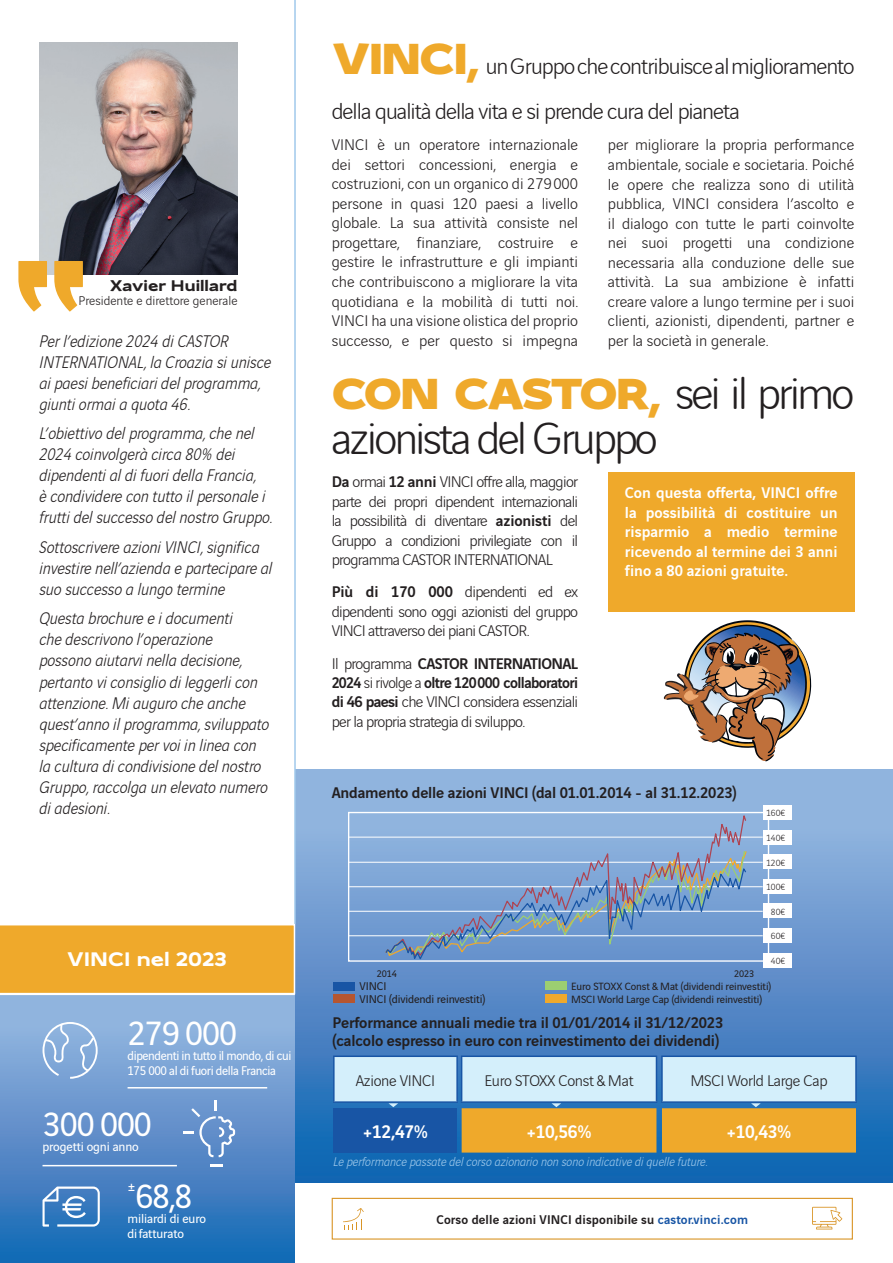
<style>
.page{position:relative;width:893px;height:1263px;background:#fff}
.page>*{position:absolute;margin:0;border:0;box-sizing:border-box;transform-origin:0 0}
.t1{font:300 48px "Vinci Rounded";letter-spacing:-.06em;color:#231f20}
.t2{font:900 46.5px "Vinci Sans Expanded";letter-spacing:-.04em;color:#efa92b}
.t3{font:36px "Vinci Sans";letter-spacing:-.03em;color:#fff}
.t4{font:300 24px/45px "Vinci Rounded";letter-spacing:-.04em;color:#231f20}
.t5{font:700 21px "Vinci Sans Expanded";color:#fff}
.t6{font:500 19.5px "Vinci Sans";letter-spacing:-.02em;color:#fff}
.t7{font:italic 300 18px/21px "Vinci Sans";color:#231f20}
.t8{font:300 16.5px/19.5px "Vinci Sans";letter-spacing:-.04em;color:#231f20;text-align:justify}
.t9{font:500 16.5px/18px "Vinci Sans";letter-spacing:-.01em;color:#231f20}
.t10{font:500 16.5px/19.5px "Vinci Sans";color:#fff;text-align:justify}
.t11{font:300 16.5px "Vinci Sans";letter-spacing:-.02em;color:#231f20}
.t12{font:700 16.5px "Vinci Sans Expanded";color:#231f20}
.t13{font:16.5px "Vinci Sans";color:#fff}
.t14{font:italic 300 13.5px "Vinci Sans";color:#a0c9eb}
.t15{font:13.5px/15px "Vinci Sans";letter-spacing:-.03em;color:#fff;scale:.96 1}
.t16{font:500 13.5px "Vinci Sans";letter-spacing:.01em;color:#231f20}
.t17{font:13.5px/15px "Vinci Sans";letter-spacing:-.01em;color:#fff}
.t18{font:300 13.5px "Vinci Sans";color:#231f20}
.t19{font:12px/12.9px "Vinci Sans";letter-spacing:-.01em;color:#231f20}
.t20{font:11.25px/12.8px "Vinci Sans";letter-spacing:-.01em;color:#231f20}
.t21{font:10.2px "Vinci Sans";letter-spacing:-.01em;color:#231f20}
.t22{font:300 9.6px "Vinci Sans";color:#231f20}
.s1{font-family:"Vinci Sans Expanded";font-weight:900;font-size:46.5px;color:#efa92b}
.s2{font-family:"Vinci Rounded";font-weight:300;font-size:48px;color:#231f20}
.s3{font-weight:500}
.s4{color:#1855a5}
</style>
<div class="page">
<div style="left:0;top:983px;width:294px;height:280px;background:linear-gradient(to bottom,#a7bee4,#1968b4)"></div>
<svg style="left:296px;top:769px;width:597px;height:413px;background:#5e91ca"></svg>
<img style="left:39px;top:43px;width:199px;height:232px">
<div style="left:0;top:925px;width:294px;height:68px;background:#efa92b"></div>
<hr style="left:294px;top:0;width:2px;height:924px;background:#a0c9eb">
<svg style="left:664px;top:620px;width:148px;height:141px"></svg>
<svg style="left:43px;top:1022px;width:55px;height:57px;background:#98b8df"></svg>
<svg style="left:210px;top:1164px;width:12px;height:2px"></svg>
<svg style="left:183px;top:1100px;width:52px;height:57px;background:#769dd1"></svg>
<svg style="left:812px;top:1207px;width:30px;height:22px"></svg>
<svg style="left:343px;top:1208px;width:21px;height:21px"></svg>
<svg style="left:43px;top:1186px;width:57px;height:40px;background:#6799cd"></svg>
<div style="left:763px;top:879px;width:28px;height:15px;background:#fff"></div>
<div style="left:763px;top:903px;width:28px;height:15px;background:#fff"></div>
<div style="left:763px;top:928px;width:28px;height:15px;background:#fff"></div>
<div style="left:763px;top:953px;width:28px;height:14px;background:#fff"></div>
<div style="left:763px;top:854px;width:28px;height:15px;background:#fff"></div>
<div style="left:763px;top:830px;width:28px;height:14px;background:#fff"></div>
<div style="left:763px;top:805px;width:28px;height:15px;background:#fff"></div>
<hr style="left:349px;top:911px;width:414px;height:1px;background:#fff">
<hr style="left:349px;top:886px;width:414px;height:1px;background:#fff">
<hr style="left:349px;top:935px;width:414px;height:1px;background:#fff">
<hr style="left:349px;top:837px;width:414px;height:1px;background:#fff">
<hr style="left:349px;top:862px;width:414px;height:1px;background:#fff">
<svg style="left:384px;top:811px;width:363px;height:38px;background:#95b5dd"></svg>
<svg style="left:384px;top:849px;width:364px;height:113px;background:#7d9fca"></svg>
<div style="left:332px;top:1198px;width:521px;height:41px;border:1px solid #d99527"></div>
<div style="left:608px;top:473px;width:246px;height:139px;background:#efa92b"></div>
<hr style="left:43px;top:1165px;width:134px;height:1px;background:#fff">
<hr style="left:0;top:993px;width:295px;height:2px;background:#fff">
<hr style="left:128px;top:1087px;width:139px;height:1px;background:#fff">
<div style="left:333px;top:982px;width:21px;height:8px;background:#1855a5"></div>
<div style="left:333px;top:994px;width:21px;height:9px;background:#b55630"></div>
<div style="left:545px;top:981px;width:21px;height:9px;background:#9cce71"></div>
<div style="left:545px;top:994px;width:21px;height:8px;background:#efa92b"></div>
<svg style="left:334px;top:1056px;width:522px;height:96px;background:#bbbba3"></svg>
<hr style="left:461px;top:1055px;width:196px;height:2px;background:#1855a5">
<hr style="left:461px;top:1057px;width:1px;height:44px;background:#1855a5">
<hr style="left:656px;top:1057px;width:1px;height:44px;background:#1855a5">
<hr style="left:461px;top:1101px;width:196px;height:2px;background:#1855a5">
<hr style="left:661px;top:1055px;width:196px;height:2px;background:#1855a5">
<hr style="left:661px;top:1057px;width:2px;height:44px;background:#1855a5">
<hr style="left:855px;top:1057px;width:2px;height:44px;background:#1855a5">
<hr style="left:661px;top:1101px;width:196px;height:2px;background:#1855a5">
<hr style="left:333px;top:1055px;width:125px;height:2px;background:#1855a5">
<hr style="left:333px;top:1057px;width:2px;height:44px;background:#1855a5">
<hr style="left:456px;top:1057px;width:2px;height:44px;background:#1855a5">
<hr style="left:333px;top:1101px;width:125px;height:2px;background:#1855a5">
<svg style="left:54px;top:261px;width:29px;height:51px"></svg>
<svg style="left:18px;top:261px;width:29px;height:51px"></svg>
<p class="t12" style="left:110px;top:273px;width:129px">Xavier Huillard</p>
<p class="t18" style="left:79px;top:290px;width:160px">Presidente e direttore generale</p>
<p class="t7" style="left:39px;top:329px;width:233px">Per l’edizione 2024 di CASTOR<br>INTERNATIONAL, la Croazia si unisce ai paesi beneficiari del programma, giunti ormai a quota 46.</p>
<p class="t7" style="left:39px;top:421px;width:234px">L’obiettivo del programma, che nel 2024 coinvolgerà circa 80% dei dipendenti al di fuori della Francia,<br>è condividere con tutto il personale i frutti del successo del nostro Gruppo.</p>
<p class="t7" style="left:39px;top:535px;width:234px">Sottoscrivere azioni VINCI, significa investire nell’azienda e partecipare al suo successo a lungo termine</p>
<p class="t7" style="left:39px;top:607px;width:231px">Questa brochure e i documenti<br>che descrivono l’operazione possono aiutarvi nella decisione, pertanto vi consiglio di leggerli con attenzione. Mi auguro che anche quest’anno il programma, sviluppato specificamente per voi in linea con la cultura di condivisione del nostro<br>Gruppo, raccolga un elevato numero di adesioni.</p>
<p class="t5" style="left:67px;top:944px;width:161px">VINCI nel 2023</p>
<h3 class="t3" style="left:128px;top:1006px;width:111px">279 000</h3>
<p class="t15" style="left:128px;top:1047px;width:172px">dipendenti in tutto il mondo, di cui<br>175 000 al di fuori della Francia</p>
<h3 class="t3" style="left:43px;top:1097px;width:111px">300 000</h3>
<p class="t17" style="left:43px;top:1137px;width:98px">progetti ogni anno</p>
<p class="t13" style="left:128px;top:1174px;width:10px">±</p>
<h3 class="t3" style="left:135px;top:1169px;width:59px">68,8</h3>
<p class="t17" style="left:128px;top:1210px;width:80px">miliardi di euro di fatturato</p>
<h3 class="t4" style="left:332px;top:42px;width:524px"><span class="s1">VINCI,</span> un Gruppo che contribuisce al miglioramento della qualità della vita e si prende cura del pianeta</h3>
<p class="t8" style="left:332px;top:134px;width:248px">VINCI è un operatore internazionale dei settori concessioni, energia e costruzioni, con un organico di 279 000 persone in quasi 120 paesi a livello globale. La sua attività consiste nel progettare, finanziare, costruire e gestire le infrastrutture e gli impianti che contribuiscono a migliorare la vita quotidiana e la mobilità di tutti noi.<br>VINCI ha una visione olistica del proprio successo, e per questo si impegna</p>
<p class="t8" style="left:608px;top:134px;width:248px">per migliorare la propria performance ambientale, sociale e societaria. Poiché le opere che realizza sono di utilità pubblica, VINCI considera l’ascolto e il dialogo con tutte le parti coinvolte nei suoi progetti una condizione necessaria alla conduzione delle sue attività. La sua ambizione è infatti creare valore a lungo termine per i suoi clienti, azionisti, dipendenti, partner e per la società in generale.</p>
<h2 class="t2" style="left:332px;top:357px;width:524px">CON CASTOR, <span class="s2">sei il primo</span></h2>
<h1 class="t1" style="left:332px;top:405px;width:328px">azionista del Gruppo</h1>
<p class="t8" style="left:332px;top:470px;width:248px"><span class="s3">Da</span> ormai <span class="s3">12 anni</span> VINCI offre alla, maggior parte dei propri dipendent internazionali la possibilità di diventare <span class="s3">azionisti</span> del Gruppo a condizioni privilegiate con il programma CASTOR INTERNATIONAL</p>
<p class="t8" style="left:332px;top:581px;width:248px"><span class="s3">Più di 170 000</span> dipendenti ed ex dipendenti sono oggi azionisti del gruppo VINCI attraverso dei piani CASTOR.</p>
<p class="t8" style="left:332px;top:652px;width:248px">Il programma <span class="s3">CASTOR INTERNATIONAL 2024</span> si rivolge a <span class="s3">oltre 120 000 collaboratori di 46 paesi</span> che VINCI considera essenziali per la propria strategia di sviluppo.</p>
<p class="t10" style="left:625px;top:481px;width:214px">Con questa offerta, VINCI offre la possibilità di costituire un risparmio a medio termine ricevendo al termine dei 3 anni fino a 80 azioni gratuite.</p>
<p class="t9" style="left:332px;top:782px;width:406px">Andamento delle azioni VINCI (dal 01.01.2014 - al 31.12.2023)</p>
<p class="t21" style="left:377px;top:966px;width:22px">2014</p>
<p class="t21" style="left:734px;top:966px;width:22px">2023</p>
<p class="t22" style="left:766px;top:806px;width:21px">160€</p>
<p class="t22" style="left:766px;top:830px;width:21px">140€</p>
<p class="t22" style="left:766px;top:855px;width:21px">120€</p>
<p class="t22" style="left:766px;top:880px;width:21px">100€</p>
<p class="t22" style="left:771px;top:905px;width:16px">80€</p>
<p class="t22" style="left:771px;top:929px;width:16px">60€</p>
<p class="t22" style="left:771px;top:954px;width:16px">40€</p>
<p class="t19" style="left:360px;top:979px;width:127px">VINCI<br>VINCI (dividendi reinvestiti)</p>
<p class="t20" style="left:571px;top:979px;width:201px">Euro STOXX Const &amp; Mat (dividendi reinvestiti)<br>MSCI World Large Cap (dividendi reinvestiti)</p>
<p class="t9" style="left:333px;top:1012px;width:392px">Performance annuali medie tra il 01/01/2014 il 31/12/2023 (calcolo espresso in euro con reinvestimento dei dividendi)</p>
<p class="t11" style="left:356px;top:1068px;width:81px">Azione VINCI</p>
<p class="t11" style="left:484px;top:1068px;width:151px">Euro STOXX Const &amp; Mat</p>
<p class="t11" style="left:690px;top:1068px;width:139px">MSCI World Large Cap</p>
<p class="t6" style="left:363px;top:1116px;width:67px">+12,47%</p>
<p class="t6" style="left:526px;top:1116px;width:67px">+10,56%</p>
<p class="t6" style="left:726px;top:1116px;width:67px">+10,43%</p>
<p class="t14" style="left:333px;top:1151px;width:376px">Le performance passate del corso azionario non sono indicative di quelle future.</p>
<p class="t16" style="left:437px;top:1209px;width:313px">Corso delle azioni VINCI disponibile su <span class="s4">castor.vinci.com</span></p>
</div>
